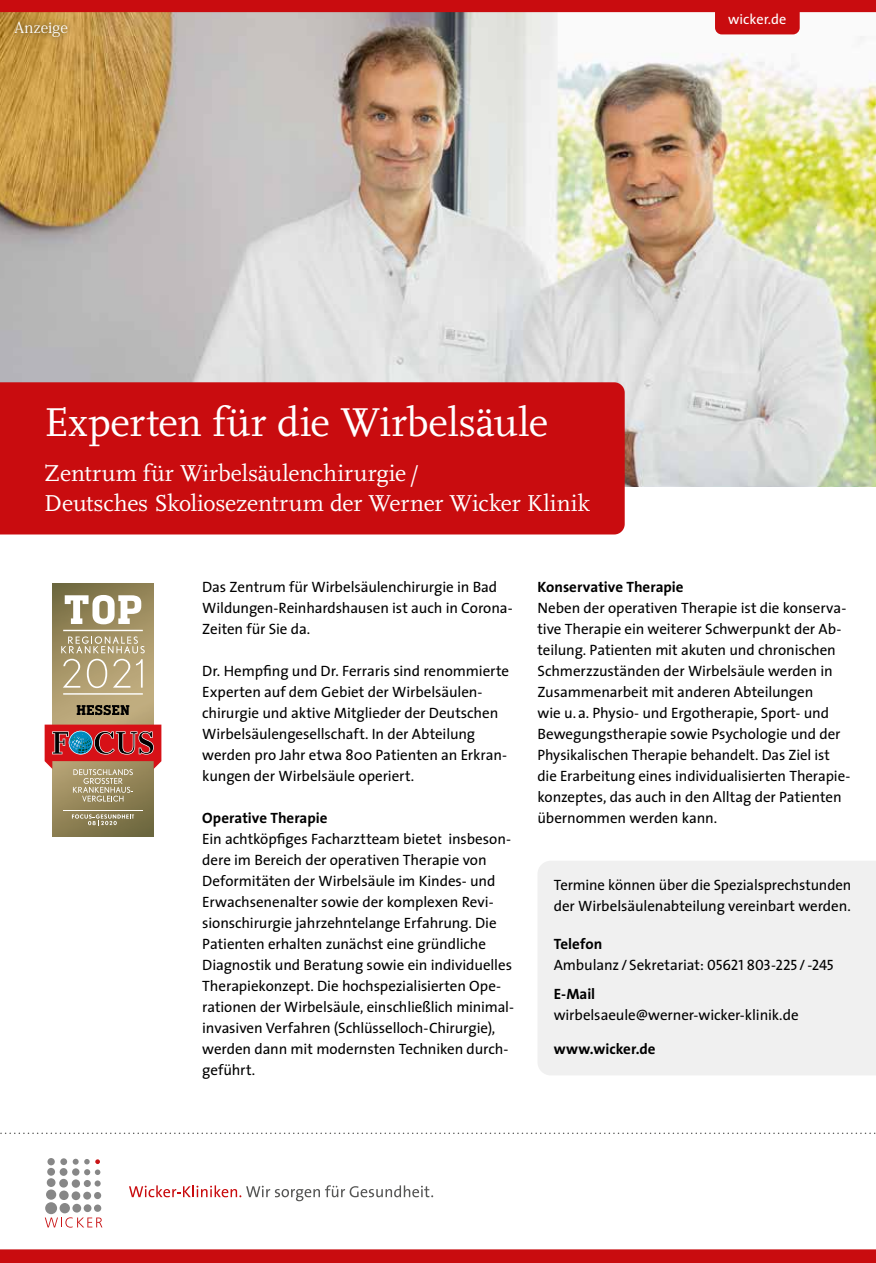
<style>
.page{position:relative;width:876px;height:1263px;background:#fff}
.page>*{position:absolute;margin:0;border:0;box-sizing:border-box;transform-origin:0 0}
.t1{font:42px "Scala";letter-spacing:-.005em;color:#fff}
.t2{font:24px/30px "Scala";letter-spacing:-.005em;color:#fff}
.t3{font:15px/21px "The Sans";letter-spacing:-.005em;color:#000}
.t4{font:700 15px "The Sans";color:#000}
.t5{font:15px "Koz Min Pro";letter-spacing:.005em;color:#fff}
.t6{font:14.25px "The Sans";color:#fff}
.s1{font-weight:700}
.s2{font-family:"The Sans Regular Caps"}
</style>
<div class="page">
<img style="left:0;top:34px;width:876px;height:452px">
<div style="left:538px;top:861px;width:338px;height:214px;background:#f0f0f0"></div>
<div style="left:45px;top:1202px;width:12px;height:12px;background:#878787;border-radius:50%"></div>
<div style="left:47px;top:1158px;width:8px;height:7px;background:#878787;border-radius:50%"></div>
<div style="left:94px;top:1204px;width:7px;height:8px;background:#878787;border-radius:50%"></div>
<div style="left:46px;top:1189px;width:10px;height:11px;background:#878787;border-radius:50%"></div>
<div style="left:47px;top:1178px;width:9px;height:9px;background:#878787;border-radius:50%"></div>
<div style="left:47px;top:1168px;width:8px;height:8px;background:#878787;border-radius:50%"></div>
<div style="left:60px;top:1158px;width:7px;height:7px;background:#878787;border-radius:50%"></div>
<div style="left:60px;top:1168px;width:7px;height:8px;background:#878787;border-radius:50%"></div>
<div style="left:59px;top:1179px;width:9px;height:8px;background:#878787;border-radius:50%"></div>
<div style="left:59px;top:1190px;width:10px;height:10px;background:#878787;border-radius:50%"></div>
<div style="left:60px;top:1203px;width:10px;height:10px;background:#878787;border-radius:50%"></div>
<div style="left:72px;top:1204px;width:9px;height:8px;background:#878787;border-radius:50%"></div>
<div style="left:72px;top:1191px;width:8px;height:9px;background:#878787;border-radius:50%"></div>
<svg style="left:72px;top:1179px;width:8px;height:9px"></svg>
<div style="left:94px;top:1192px;width:7px;height:7px;background:#878787;border-radius:50%"></div>
<div style="left:84px;top:1204px;width:7px;height:8px;background:#878787;border-radius:50%"></div>
<div style="left:83px;top:1192px;width:8px;height:7px;background:#878787;border-radius:50%"></div>
<svg style="left:73px;top:1159px;width:28px;height:27px"></svg>
<svg style="left:45px;top:1217px;width:57px;height:10px"></svg>
<svg style="left:129px;top:1185px;width:304px;height:16px"></svg>
<svg style="left:0;top:1132px;width:876px;height:2px"></svg>
<div style="left:0;top:382px;width:625px;height:152px;background:#c90c0f"></div>
<img style="left:52px;top:583px;width:102px;height:253px">
<svg style="left:65px;top:595px;width:76px;height:29px"></svg>
<svg style="left:45px;top:725px;width:116px;height:77px;background:#af6b5c"></svg>
<svg style="left:61px;top:636px;width:84px;height:17px"></svg>
<svg style="left:63px;top:659px;width:17px;height:29px"></svg>
<svg style="left:87px;top:659px;width:20px;height:29px"></svg>
<svg style="left:113px;top:659px;width:17px;height:29px"></svg>
<svg style="left:136px;top:659px;width:7px;height:29px"></svg>
<svg style="left:77px;top:705px;width:52px;height:10px"></svg>
<hr style="left:63px;top:630px;width:80px;height:1px;background:#fff">
<hr style="left:63px;top:693px;width:80px;height:2px;background:#fff">
<hr style="left:63px;top:810px;width:80px;height:1px;background:#fff">
<svg style="left:72px;top:814px;width:62px;height:11px"></svg>
<svg style="left:0;top:0;width:876px;height:34px"></svg>
<svg style="left:0;top:1249px;width:876px;height:14px;background:#ca1215"></svg>
<div style="left:8px;top:15px;width:67px;height:29px;background:#000;opacity:.75"></div>
<p class="t5" style="left:15px;top:17px;width:55px">Anzeige</p>
<p class="t6" style="left:728px;top:7px;width:60px">wicker.de</p>
<h1 class="t1" style="left:44px;top:399px;width:505px">Experten für die Wirbelsäule</h1>
<h2 class="t2" style="left:44px;top:458px;width:547px">Zentrum für Wirbelsäulenchirurgie /<br>Deutsches Skoliosezentrum der Werner Wicker Klinik</h2>
<p class="t3" style="left:202px;top:576px;width:312px">Das Zentrum für Wirbelsäulenchirurgie in Bad<br>Wildungen-Reinhardshausen ist auch in Corona-<br>Zeiten für Sie da.</p>
<p class="t3" style="left:202px;top:660px;width:308px">Dr. Hempfing und Dr. Ferraris sind renommierte Experten auf dem Gebiet der Wirbelsäulen - chirurgie und aktive Mitglieder der Deutschen Wirbelsäulengesellschaft. In der Abteilung werden pro Jahr etwa 800 Patienten an Erkran&shy;kungen der Wirbelsäule operiert.</p>
<p class="t4" style="left:202px;top:806px;width:127px">Operative Therapie</p>
<p class="t3" style="left:202px;top:828px;width:313px">Ein achtköpfiges Facharztteam bietet insbeson&shy;dere im Bereich der operativen Therapie von Deformitäten der Wirbelsäule im Kindes- und Erwachsenenalter sowie der komplexen Revi&shy;sionschirurgie jahrzehntelange Erfahrung. Die Patienten erhalten zunächst eine gründliche Diagnostik und Beratung sowie ein individuelles Therapiekonzept. Die hochspezialisierten Ope&shy;rationen der Wirbelsäule, einschließlich minimal&shy;invasiven Verfahren (Schlüsselloch-Chirurgie), werden dann mit modernsten Techniken durch&shy;geführt.</p>
<p class="t4" style="left:537px;top:575px;width:148px">Konservative Therapie</p>
<p class="t3" style="left:537px;top:597px;width:314px">Neben der operativen Therapie ist die konserva&shy;tive Therapie ein weiterer Schwerpunkt der Ab&shy;teilung. Patienten mit akuten und chronischen Schmerzzuständen der Wirbelsäule werden in Zusammenarbeit mit anderen Abteilungen<br>wie u.a. Physio- und Ergotherapie, Sport- und Bewegungstherapie sowie Psychologie und der Physikalischen Therapie behandelt. Das Ziel ist die Erarbeitung eines individualisierten Therapie&shy;konzeptes, das auch in den Alltag der Patienten übernommen werden kann.</p>
<p class="t3" style="left:554px;top:873px;width:299px">Termine können über die Spezialsprechstunden der Wirbelsäulenabteilung vereinbart werden.</p>
<p class="t3" style="left:554px;top:932px;width:282px"><span class="s1">Telefon<br></span>Ambulanz /Sekretariat: <span class="s2">05621 803-225 / -245</span></p>
<p class="t4" style="left:554px;top:981px;width:43px">E-Mail</p>
<p class="t3" style="left:554px;top:1004px;width:246px">wirbelsaeule@werner-wicker-klinik.de</p>
<p class="t4" style="left:554px;top:1036px;width:103px">www.wicker.de</p>
</div>
